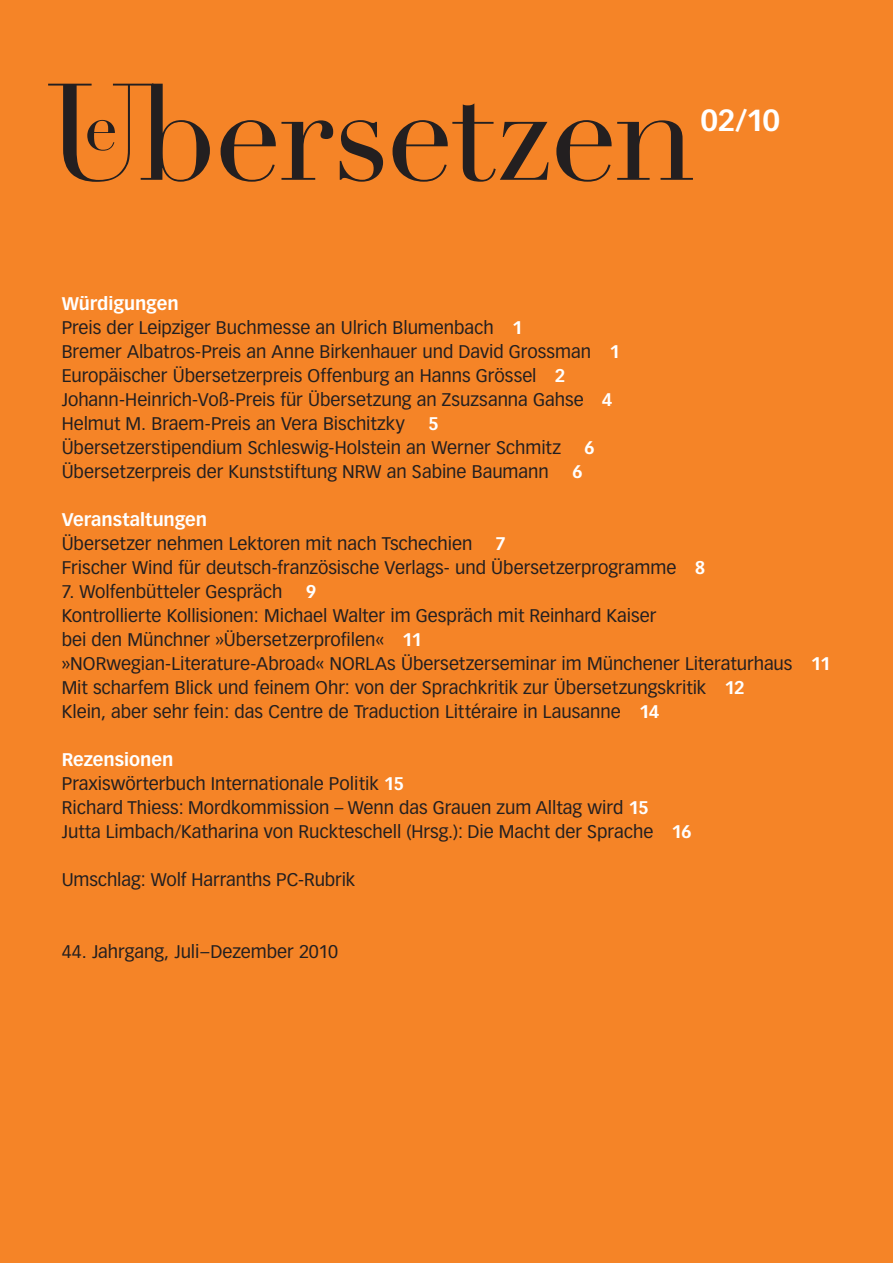
<style>
.page{position:relative;width:893px;height:1263px;background:#f58427}
.page>*{position:absolute;margin:0;border:0;box-sizing:border-box;transform-origin:0 0}
.t1{font:700 30px "Vectora LH";color:#fff}
.t2{font:18px/24px "Vectora LH";color:#231f20}
.t3{font:700 18px "Vectora LH";color:#fff}
.s1{font-weight:700;color:#fff}
</style>
<div class="page">
<svg style="left:48px;top:84px;width:645px;height:98px;background:#cb7025"></svg>
<svg style="left:87px;top:120px;width:28px;height:31px"></svg>
<h1 class="t1" style="left:701px;top:102px;width:81px">02/10</h1>
<p class="t2" style="left:62px;top:292px;width:560px"><span class="s1">Würdigungen<br></span>Preis der Leipziger Buchmesse an Ulrich Blumenbach <span class="s1">1<br></span>Bremer Albatros-Preis an Anne Birkenhauer und David Grossman <span class="s1">1<br></span>Europäischer Übersetzerpreis Offenburg an Hanns Grössel <span class="s1">2<br></span>Johann-Heinrich-Voß-Preis für Übersetzung an Zsuzsanna Gahse <span class="s1">4<br></span>Helmut M. Braem-Preis an Vera Bischitzky</p>
<p class="t3" style="left:428px;top:413px;width:12px">5</p>
<p class="t2" style="left:62px;top:436px;width:501px">Übersetzerstipendium Schleswig-Holstein an Werner Schmitz</p>
<p class="t3" style="left:584px;top:437px;width:12px">6</p>
<p class="t2" style="left:62px;top:460px;width:489px">Übersetzerpreis der Kunststiftung NRW an Sabine Baumann</p>
<p class="t3" style="left:572px;top:461px;width:12px">6</p>
<p class="t3" style="left:62px;top:509px;width:147px">Veranstaltungen</p>
<p class="t2" style="left:62px;top:532px;width:412px">Übersetzer nehmen Lektoren mit nach Tschechien</p>
<p class="t2" style="left:62px;top:532px;width:645px;text-indent:434px"><span class="s1">7<br></span>Frischer Wind für deutsch-französische Verlags- und Übersetzerprogramme <span class="s1">8</span></p>
<p class="t2" style="left:62px;top:580px;width:222px">7. Wolfenbütteler Gespräch</p>
<p class="t3" style="left:306px;top:581px;width:12px">9</p>
<p class="t2" style="left:62px;top:604px;width:771px">Kontrollierte Kollisionen: Michael Walter im Gespräch mit Reinhard Kaiser<br>bei den Münchner »Übersetzerprofilen« <span class="s1">11<br></span>»NORwegian-Literature-Abroad« NORLAs Übersetzerseminar im Münchener Literaturhaus <span class="s1">11<br></span>Mit scharfem Blick und feinem Ohr: von der Sprachkritik zur Übersetzungskritik <span class="s1">12<br></span>Klein, aber sehr fein: das Centre de Traduction Littéraire in Lausanne <span class="s1">14</span></p>
<p class="t2" style="left:62px;top:748px;width:632px"><span class="s1">Rezensionen<br></span>Praxiswörterbuch Internationale Politik <span class="s1">15<br></span>Richard Thiess: Mordkommission – Wenn das Grauen zum Alltag wird <span class="s1">15<br></span>Jutta Limbach/Katharina von Ruckteschell (Hrsg.): Die Macht der Sprache <span class="s1">16</span></p>
<p class="t2" style="left:62px;top:868px;width:295px">Umschlag: Wolf Harranths PC-Rubrik</p>
<p class="t2" style="left:62px;top:940px;width:278px">44. Jahrgang, Juli–Dezember 2010</p>
</div>
